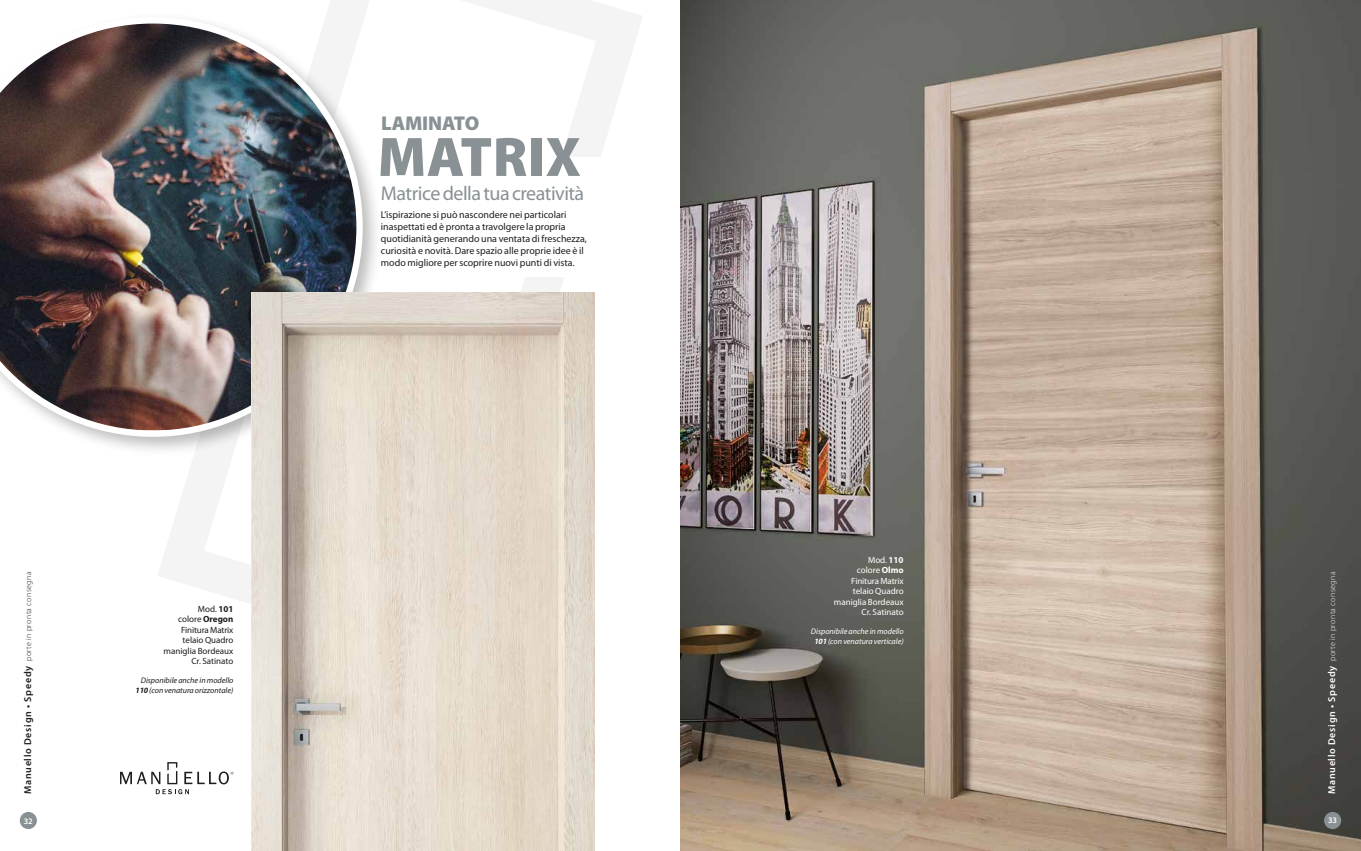
<style>
.page{position:relative;width:1361px;height:851px;background:#fff}
.page>*{position:absolute;margin:0;border:0;box-sizing:border-box;transform-origin:0 0}
.t1{font:900 56px "Myriad Pro";letter-spacing:.01em;color:#899195}
.t2{font:20px "Myriad Pro";letter-spacing:-.025em;color:#899195}
.t3{font:900 20px "Myriad Pro";letter-spacing:-.005em;color:#899195}
.t4{font:10px/12px "Myriad Pro";color:#1d1d1b}
.t5{font:600 10px "Myriad Pro";letter-spacing:.075em;color:#1d1d1b}
.t6{font:600 10px "Myriad Pro";letter-spacing:.075em;color:#fff}
.t7{font:9px/10.5px "Myriad Pro";color:#1d1d1b;text-align:right}
.t8{font:9px/10.5px "Myriad Pro";color:#fff;text-align:right}
.t9{font:600 8.5px "Myriad Pro";color:#fff}
.t10{font:italic 8.1px/9.5px "Myriad Pro";color:#1d1d1b;text-align:right}
.t11{font:italic 8.1px/9.5px "Myriad Pro";color:#fff;text-align:center}
.s1{font-weight:700}
.s2{font-weight:300;font-size:8px}
</style>
<div class="page">
<svg style="left:328px;top:0;width:314px;height:157px"></svg>
<svg style="left:158px;top:277px;width:407px;height:327px"></svg>
<img style="left:680px;top:0;width:681px;height:850px">
<div style="left:0;top:11px;width:383px;height:446px;background:#1d1d1b;opacity:.3"></div>
<img style="left:0;top:17px;width:363px;height:420px">
<img style="left:251px;top:293px;width:343px;height:557px">
<svg style="left:120px;top:762px;width:113px;height:32px"></svg>
<div style="left:20px;top:811px;width:17px;height:17px;background:#899195;border-radius:50%"></div>
<div style="left:1324px;top:811px;width:17px;height:17px;background:#899195;border-radius:50%"></div>
<h2 class="t3" style="left:381px;top:112px;width:100px">LAMINATO</h2>
<h1 class="t1" style="left:378px;top:125px;width:205px">MATRIX</h1>
<h2 class="t2" style="left:381px;top:182px;width:205px">Matrice della tua creatività</h2>
<p class="t4" style="left:381px;top:209px;width:208px">L’ispirazione si può nascondere nei particolari inaspettati ed è pronta a travolgere la propria quotidianità generando una ventata di freschezza, curiosità e novità. Dare spazio alle proprie idee è il modo migliore per scoprire nuovi punti di vista.</p>
<p class="t8" style="left:834px;top:554px;width:71px">Mod. <span class="s1">110<br></span>colore <span class="s1">Olmo<br></span>Finitura Matrix telaio Quadro maniglia Bordeaux<br>Cr. Satinato</p>
<p class="t11" style="left:811px;top:626px;width:94px">Disponibile anche in modello<br><span class="s1">101</span> (con venatura verticale)</p>
<p class="t5" style="left:22px;top:794px;width:224px;rotate:-90deg">Manuello Design • Speedy <span class="s2">porte in pronta consegna</span></p>
<p class="t6" style="left:1326px;top:794px;width:224px;rotate:-90deg">Manuello Design • Speedy <span class="s2">porte in pronta consegna</span></p>
<p class="t9" style="left:24px;top:816px;width:10px">32</p>
<p class="t9" style="left:1328px;top:815px;width:10px">33</p>
<p class="t7" style="left:164px;top:603px;width:71px">Mod. <span class="s1">101<br></span>colore <span class="s1">Oregon<br></span>Finitura Matrix telaio Quadro maniglia Bordeaux<br>Cr. Satinato</p>
<p class="t10" style="left:136px;top:675px;width:99px">Disponibile anche in modello<br><span class="s1">110</span> (con venatura orizzontale)</p>
</div>
